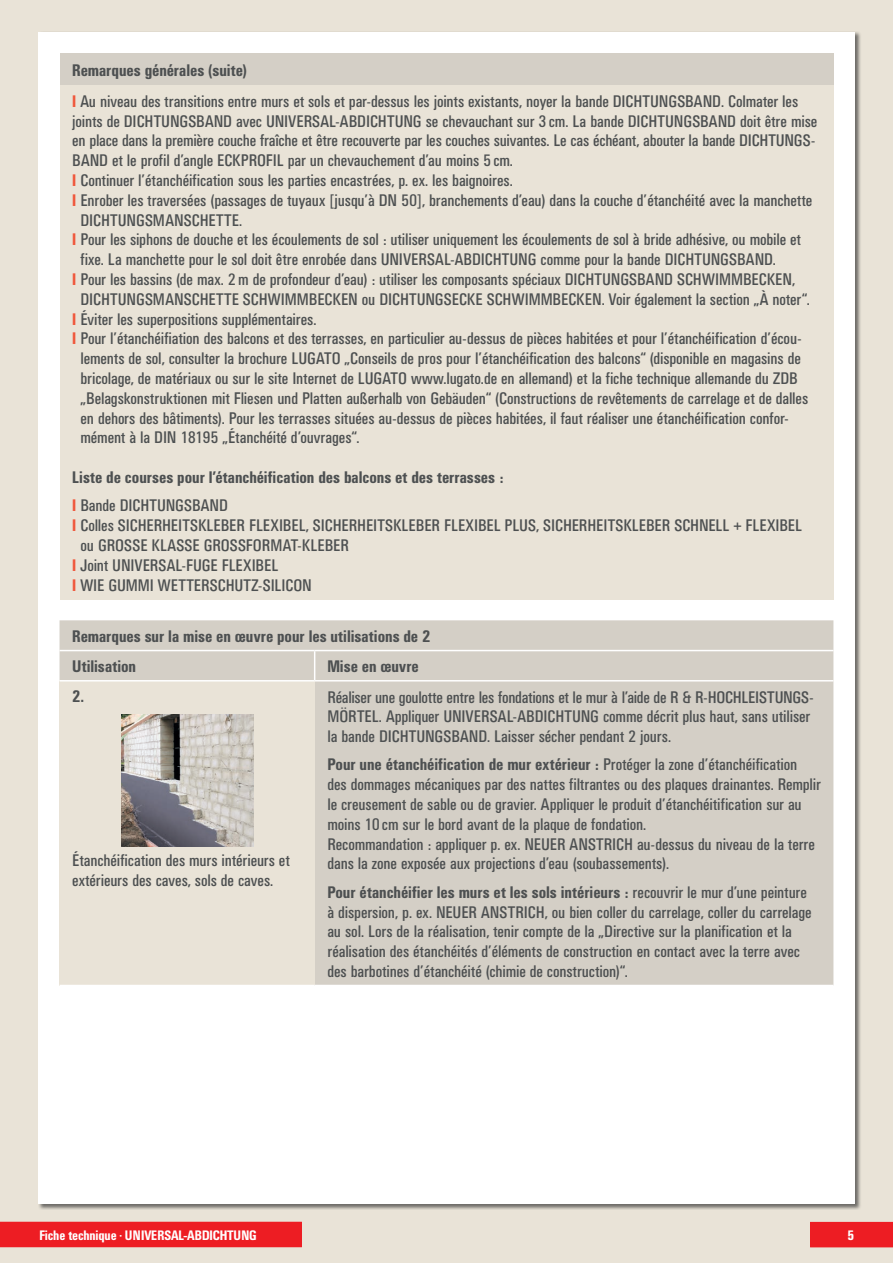
<style>
.page{position:relative;width:893px;height:1263px;background:#e9e3d7}
.page>*{position:absolute;margin:0;border:0;box-sizing:border-box;transform-origin:0 0}
.t1{font:condensed 16.5px/19.8px "UN11";color:#4d5051}
.t2{font:500 condensed 16.5px/28.3px "UN11";letter-spacing:.01em;color:#4d5051}
.t3{font:500 condensed 13.5px "UN11";color:#fff}
.s1{font-weight:500}
.s2{font-weight:500;color:#f0573b}
.s3{color:#f0573b}
.s4{font-weight:400}
</style>
<div class="page">
<div style="left:38px;top:32px;width:817px;height:1171px;background:#fff"></div>
<div style="left:810px;top:1222px;width:83px;height:25px;background:#ed1d23"></div>
<div style="left:0;top:1222px;width:302px;height:25px;background:#ed1d23"></div>
<div style="left:60px;top:53px;width:773px;height:32px;background:#d4cfc6"></div>
<div style="left:60px;top:85px;width:773px;height:514px;background:#e9e3d7"></div>
<div style="left:60px;top:620px;width:773px;height:60px;background:#d4cfc6"></div>
<div style="left:315px;top:651px;width:518px;height:334px;background:#d4cfc6"></div>
<div style="left:60px;top:681px;width:255px;height:304px;background:#e9e3d7"></div>
<hr style="left:315px;top:650px;width:518px;height:1px;background:#fff">
<hr style="left:315px;top:680px;width:518px;height:1px;background:#fff">
<hr style="left:60px;top:650px;width:255px;height:1px;background:#fff">
<svg style="left:314px;top:651px;width:1px;height:29px"></svg>
<img style="left:121px;top:714px;width:132px;height:132px">
<p class="t1" style="left:72px;top:54px;width:727px;line-height:31px"><span class="s1">Remarques générales (suite)<br></span><span class="s2">I</span> Au niveau des transitions entre murs et sols et par-dessus les joints existants, noyer la bande DICHTUNGSBAND. Colmater les</p>
<p class="t1" style="left:72px;top:111px;width:746px">joints de DICHTUNGSBAND avec UNIVERSAL-ABDICHTUNG se chevauchant sur 3 cm. La bande DICHTUNGSBAND doit être mise</p>
<p class="t1" style="left:72px;top:131px;width:744px">en place dans la première couche fraîche et être recouverte par les couches suivantes. Le cas échéant, abouter la bande DICHTUNGS-</p>
<p class="t1" style="left:72px;top:150px;width:442px">BAND et le profil d’angle ECKPROFIL par un chevauchement d’au moins 5 cm.</p>
<p class="t1" style="left:72px;top:170px;width:442px"><span class="s2">I</span> Continuer l’étanchéification sous les parties encastrées, p. ex. les baignoires.</p>
<p class="t1" style="left:72px;top:190px;width:741px"><span class="s2">I</span> Enrober les traversées (passages de tuyaux [jusqu’à DN 50], branchements d’eau) dans la couche d’étanchéité avec la manchette</p>
<p class="t1" style="left:81px;top:210px;width:163px">DICHTUNGSMANSCHETTE.</p>
<p class="t1" style="left:72px;top:230px;width:730px"><span class="s2">I</span> Pour les siphons de douche et les écoulements de sol : utiliser uniquement les écoulements de sol à bride adhésive, ou mobile et</p>
<p class="t1" style="left:81px;top:249px;width:697px">fixe. La manchette pour le sol doit être enrobée dans UNIVERSAL-ABDICHTUNG comme pour la bande DICHTUNGSBAND.</p>
<p class="t1" style="left:72px;top:269px;width:724px"><span class="s2">I</span> Pour les bassins (de max. 2m de profondeur d’eau) : utiliser les composants spéciaux DICHTUNGSBAND SCHWIMMBECKEN,</p>
<p class="t1" style="left:81px;top:289px;width:731px">DICHTUNGSMANSCHETTE SCHWIMMBECKEN ou DICHTUNGSECKE SCHWIMMBECKEN. Voir également la section „À noter“.</p>
<p class="t1" style="left:72px;top:309px;width:246px"><span class="s2">I</span> Éviter les superpositions supplémentaires.</p>
<p class="t1" style="left:72px;top:329px;width:731px"><span class="s2">I</span> Pour l’étanchéifiation des balcons et des terrasses, en particulier au-dessus de pièces habitées et pour l’étanchéification d’écou-</p>
<p class="t1" style="left:81px;top:348px;width:722px">lements de sol, consulter la brochure LUGATO „Conseils de pros pour l’étanchéification des balcons“ (disponible en magasins de</p>
<p class="t1" style="left:81px;top:368px;width:718px">bricolage, de matériaux ou sur le site Internet de LUGATO www.lugato.de en allemand) et la fiche technique allemande du ZDB</p>
<p class="t1" style="left:81px;top:388px;width:729px">„Belagskonstruktionen mit Fliesen und Platten außerhalb von Gebäuden“ (Constructions de revêtements de carrelage et de dalles</p>
<p class="t1" style="left:81px;top:408px;width:710px">en dehors des bâtiments). Pour les terrasses situées au-dessus de pièces habitées, il faut réaliser une étanchéification confor-</p>
<p class="t1" style="left:81px;top:428px;width:280px">mément à la DIN 18195 „Étanchéité d’ouvrages“.</p>
<p class="t2" style="left:72px;top:463px;width:433px">Liste de courses pour l’étanchéification des balcons et des terrasses :<br><span class="s3">I</span> <span class="s4">Bande DICHTUNGSBAND</span></p>
<p class="t1" style="left:72px;top:515px;width:731px"><span class="s2">I</span> Colles SICHERHEITSKLEBER FLEXIBEL, SICHERHEITSKLEBER FLEXIBEL PLUS, SICHERHEITSKLEBER SCHNELL + FLEXIBEL</p>
<p class="t1" style="left:81px;top:535px;width:270px">ou GROSSE KLASSE GROSSFORMAT-KLEBER</p>
<p class="t1" style="left:72px;top:555px;width:207px"><span class="s2">I</span> Joint UNIVERSAL-FUGE FLEXIBEL</p>
<p class="t1" style="left:72px;top:575px;width:241px"><span class="s2">I</span> WIE GUMMI WETTERSCHUTZ-SILICON</p>
<p class="t2" style="left:72px;top:621px;width:359px;line-height:30.2px">Remarques sur la mise en œuvre pour les utilisations de 2<br>Utilisation</p>
<p class="t2" style="left:327px;top:652px;width:93px">Mise en œuvre</p>
<p class="t2" style="left:72px;top:682px;width:13px">2.</p>
<p class="t1" style="left:72px;top:850px;width:219px">Étanchéification des murs intérieurs et extérieurs des caves, sols de caves.</p>
<p class="t1" style="left:327px;top:687px;width:488px">Réaliser une goulotte entre les fondations et le mur à l’aide de R &amp; R-HOCHLEISTUNGS-<br>MÖRTEL. Appliquer UNIVERSAL-ABDICHTUNG comme décrit plus haut, sans utiliser la bande DICHTUNGSBAND. Laisser sécher pendant 2 jours.</p>
<p class="t1" style="left:327px;top:755px;width:495px"><span class="s1">Pour une étanchéification de mur extérieur :</span> Protéger la zone d’étanchéification<br>des dommages mécaniques par des nattes filtrantes ou des plaques drainantes. Remplir le creusement de sable ou de gravier. Appliquer le produit d’étanchéitification sur au moins 10 cm sur le bord avant de la plaque de fondation.<br>Recommandation : appliquer p. ex. NEUER ANSTRICH au-dessus du niveau de la terre dans la zone exposée aux projections d’eau (soubassements).</p>
<p class="t1" style="left:327px;top:882px;width:486px"><span class="s1">Pour étanchéifier les murs et les sols intérieurs :</span> recouvrir le mur d’une peinture à dispersion, p. ex. NEUER ANSTRICH, ou bien coller du carrelage, coller du carrelage au sol. Lors de la réalisation, tenir compte de la „Directive sur la planification et la réalisation des étanchéités d’éléments de construction en contact avec la terre avec des barbotines d’étanchéité (chimie de construction)“.</p>
<p class="t3" style="left:39px;top:1227px;width:219px">Fiche technique <sup>•</sup> UNIVERSAL-ABDICHTUNG</p>
<p class="t3" style="left:847px;top:1227px;width:8px">5</p>
</div>
